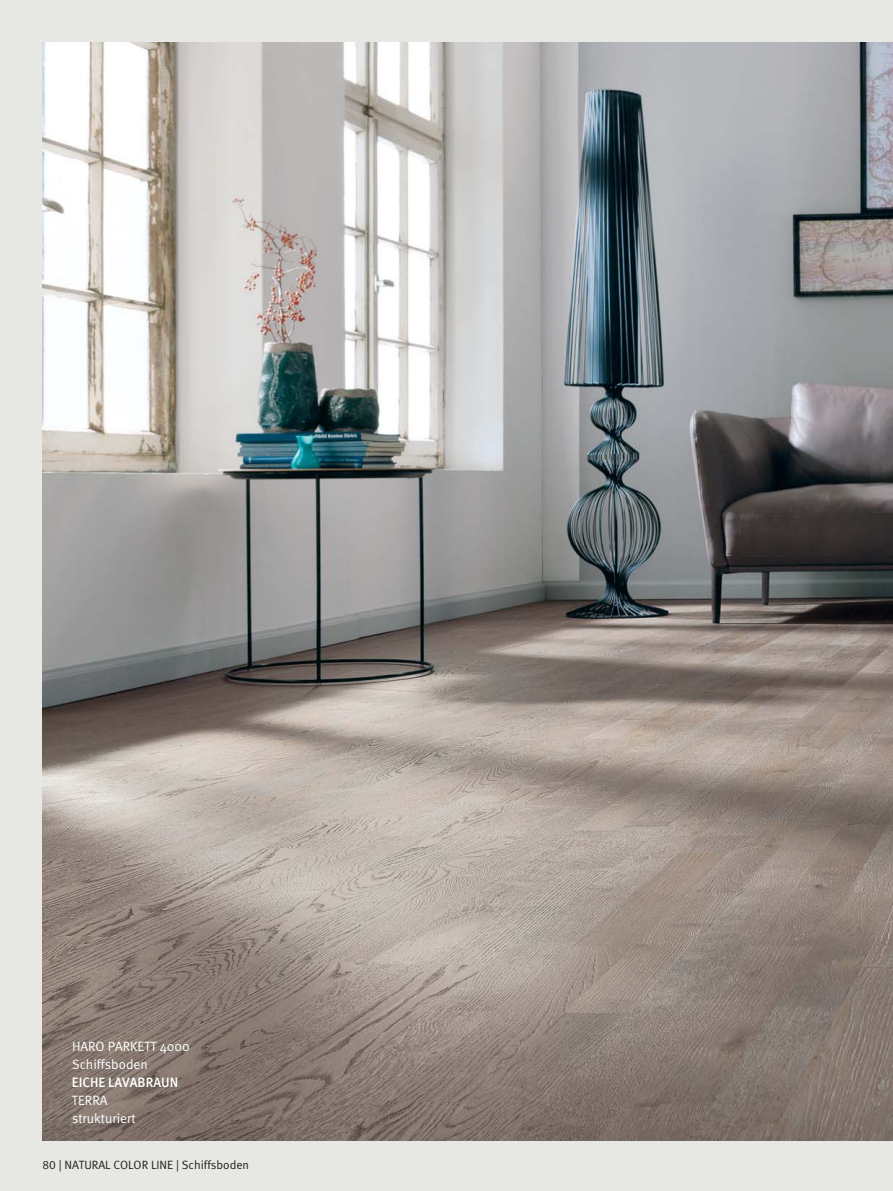
<style>
.page{position:relative;width:893px;height:1191px;background:#fff}
.page>*{position:absolute;margin:0;border:0;box-sizing:border-box;transform-origin:0 0}
.t1{font:13.5px/18px "Meta Normal";color:#fff}
.t2{font:500 13.5px "Meta";color:#fff}
.t3{font:12px "Meta Normal LF";color:#231f20}
</style>
<div class="page">
<div style="left:0;top:0;width:893px;height:1190px;background:#e7e7e4"></div>
<img style="left:43px;top:43px;width:850px;height:1098px">
<p class="t1" style="left:72px;top:1038px;width:119px">HARO PARKETT 4000<br>Schiffsboden</p>
<p class="t2" style="left:72px;top:1077px;width:108px">EICHE LAVABRAUN</p>
<p class="t1" style="left:72px;top:1092px;width:65px">TERRA strukturiert</p>
<p class="t3" style="left:43px;top:1160px;width:208px">80 | NATURAL COLOR LINE | Schiffsboden</p>
</div>
